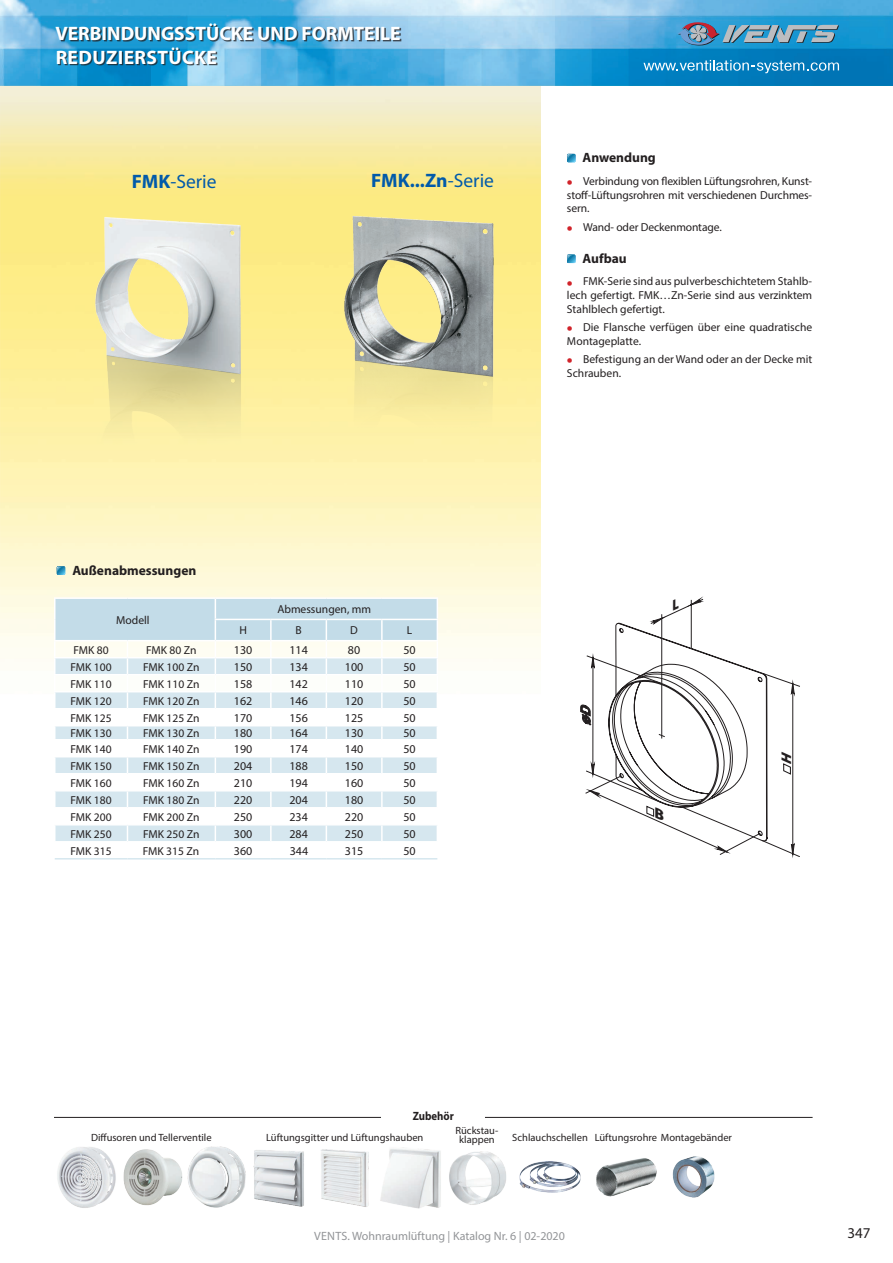
<style>
.page{position:relative;width:893px;height:1263px;background:#fff}
.page>*{position:absolute;margin:0;border:0;box-sizing:border-box;transform-origin:0 0}
.t1{font:700 19.5px/23.4px "Myriad Pro";color:#fff}
.t2{font:700 19.5px "Myriad Pro";color:#015aaa}
.t3{font:19.5px "Myriad Pro";color:#015aaa}
.t4{font:15px "Myriad Pro";color:#231f20}
.t5{font:italic 900 13.95px "Myriad Pro";color:#231f20}
.t6{font:700 13.5px "Myriad Pro";color:#231f20}
.t7{font:12px "Myriad Pro";color:#231f20}
.t8{font:12px "Myriad Pro";color:#939598}
.t9{font:700 12px "Myriad Pro";color:#231f20;scale:.9 1}
.t10{font:11.55px/13.8px "Myriad Pro";color:#231f20;text-align:justify}
.t11{font:10.5px/9px "Myriad Pro";color:#231f20;text-align:center}
.s1{font-weight:700}
.s2{font-weight:400}
.s3{font-weight:700;font-size:17.4px;color:#d1232a}
</style>
<div class="page">
<img style="left:0;top:85px;width:540px;height:574px">
<img style="left:0;top:0;width:893px;height:85px">
<svg style="left:677px;top:22px;width:162px;height:24px"></svg>
<svg style="left:643px;top:60px;width:196px;height:13px"></svg>
<div style="left:57px;top:25px;width:345px;height:40px;background:#231f20;opacity:.75"></div>
<svg style="left:567px;top:154px;width:8px;height:8px"></svg>
<svg style="left:567px;top:254px;width:8px;height:9px"></svg>
<img style="left:85px;top:204px;width:190px;height:280px">
<img style="left:327px;top:204px;width:200px;height:276px">
<hr style="left:54px;top:597px;width:73px;height:2px;background:#fff">
<hr style="left:127px;top:597px;width:88px;height:2px;background:#fff">
<hr style="left:215px;top:597px;width:56px;height:2px;background:#fff">
<hr style="left:271px;top:597px;width:55px;height:2px;background:#fff">
<hr style="left:326px;top:597px;width:56px;height:2px;background:#fff">
<hr style="left:382px;top:597px;width:56px;height:2px;background:#fff">
<svg style="left:54px;top:598px;width:384px;height:243px"></svg>
<hr style="left:55px;top:858px;width:72px;height:1px;background:#d6e7ef">
<hr style="left:215px;top:858px;width:56px;height:1px;background:#d6e7ef">
<hr style="left:271px;top:858px;width:55px;height:1px;background:#d6e7ef">
<hr style="left:326px;top:858px;width:56px;height:1px;background:#d6e7ef">
<hr style="left:382px;top:858px;width:55px;height:1px;background:#d6e7ef">
<hr style="left:127px;top:858px;width:88px;height:1px;background:#d6e7ef">
<svg style="left:57px;top:566px;width:8px;height:9px"></svg>
<hr style="left:54px;top:1117px;width:327px;height:1px;background:#231f20">
<hr style="left:485px;top:1117px;width:328px;height:1px;background:#231f20">
<img style="left:57px;top:1147px;width:59px;height:61px">
<img style="left:187px;top:1146px;width:117px;height:62px">
<img style="left:321px;top:1149px;width:48px;height:58px">
<img style="left:380px;top:1147px;width:61px;height:62px">
<img style="left:519px;top:1161px;width:62px;height:32px">
<img style="left:449px;top:1151px;width:57px;height:54px">
<img style="left:596px;top:1158px;width:61px;height:39px">
<img style="left:672px;top:1156px;width:43px;height:42px">
<img style="left:123px;top:1149px;width:60px;height:57px">
<svg style="left:580px;top:597px;width:220px;height:260px"></svg>
<h1 class="t1" style="left:56px;top:21px;width:347px">VERBINDUNGSSTÜCKE UND FORMTEILE<br>REDUZIERSTÜCKE</h1>
<h1 class="t3" style="left:132px;top:169px;width:86px"><span class="s1">FMK</span>-Serie</h1>
<h1 class="t2" style="left:371px;top:168px;width:124px">FMK...Zn<span class="s2">-Serie</span></h1>
<p class="t6" style="left:583px;top:149px;width:75px">Anwendung</p>
<p class="t10" style="left:567px;top:174px;width:247px"><span class="s3">•</span> Verbindung von flexiblen Lüftungsrohren, Kunst&shy;stoff-Lüftungsrohren mit verschiedenen Durchmes&shy;sern.</p>
<p class="t10" style="left:567px;top:220px;width:156px"><span class="s3">•</span> Wand- oder Deckenmontage.</p>
<p class="t6" style="left:583px;top:250px;width:46px">Aufbau</p>
<p class="t10" style="left:567px;top:274px;width:247px"><span class="s3">•</span> FMK-Serie sind aus pulverbeschichtetem Stahlb&shy;lech gefertigt. FMK…Zn-Serie sind aus verzinktem Stahlblech gefertigt.</p>
<p class="t10" style="left:567px;top:320px;width:247px"><span class="s3">•</span> Die Flansche verfügen über eine quadratische<br>Montageplatte.</p>
<p class="t10" style="left:567px;top:352px;width:247px"><span class="s3">•</span> Befestigung an der Wand oder an der Decke mit<br>Schrauben.</p>
<p class="t6" style="left:72px;top:561px;width:126px">Außenabmessungen</p>
<p class="t10" style="left:116px;top:613px;width:35px">Modell</p>
<p class="t10" style="left:277px;top:602px;width:95px">Abmessungen, mm</p>
<p class="t10" style="left:239px;top:623px;width:9px">H</p>
<p class="t10" style="left:295px;top:623px;width:8px">B</p>
<p class="t10" style="left:350px;top:623px;width:9px">D</p>
<p class="t10" style="left:407px;top:623px;width:7px">L</p>
<p class="t10" style="left:73px;top:643px;width:37px">FMK 80</p>
<p class="t10" style="left:146px;top:643px;width:52px">FMK 80 Zn</p>
<p class="t7" style="left:234px;top:642px;width:20px">130</p>
<p class="t7" style="left:289px;top:642px;width:20px">114</p>
<p class="t7" style="left:348px;top:642px;width:14px">80</p>
<p class="t7" style="left:403px;top:642px;width:14px">50</p>
<p class="t10" style="left:71px;top:659px;width:43px">FMK 100</p>
<p class="t10" style="left:143px;top:659px;width:58px">FMK 100 Zn</p>
<p class="t7" style="left:234px;top:659px;width:20px">150</p>
<p class="t7" style="left:289px;top:659px;width:20px">134</p>
<p class="t7" style="left:345px;top:659px;width:20px">100</p>
<p class="t7" style="left:403px;top:659px;width:14px">50</p>
<p class="t10" style="left:71px;top:677px;width:43px">FMK 110</p>
<p class="t10" style="left:143px;top:677px;width:58px">FMK 110 Zn</p>
<p class="t7" style="left:234px;top:676px;width:20px">158</p>
<p class="t7" style="left:289px;top:676px;width:20px">142</p>
<p class="t7" style="left:345px;top:676px;width:20px">110</p>
<p class="t7" style="left:403px;top:676px;width:14px">50</p>
<p class="t10" style="left:71px;top:694px;width:43px">FMK 120</p>
<p class="t10" style="left:143px;top:694px;width:58px">FMK 120 Zn</p>
<p class="t7" style="left:234px;top:693px;width:20px">162</p>
<p class="t7" style="left:289px;top:693px;width:20px">146</p>
<p class="t7" style="left:345px;top:693px;width:20px">120</p>
<p class="t7" style="left:403px;top:693px;width:14px">50</p>
<p class="t10" style="left:71px;top:711px;width:43px">FMK 125</p>
<p class="t10" style="left:143px;top:711px;width:58px">FMK 125 Zn</p>
<p class="t7" style="left:234px;top:710px;width:20px">170</p>
<p class="t7" style="left:289px;top:710px;width:20px">156</p>
<p class="t7" style="left:345px;top:710px;width:20px">125</p>
<p class="t7" style="left:403px;top:710px;width:14px">50</p>
<p class="t10" style="left:71px;top:726px;width:43px">FMK 130</p>
<p class="t10" style="left:143px;top:726px;width:58px">FMK 130 Zn</p>
<p class="t7" style="left:234px;top:726px;width:20px">180</p>
<p class="t7" style="left:289px;top:726px;width:20px">164</p>
<p class="t7" style="left:345px;top:726px;width:20px">130</p>
<p class="t7" style="left:403px;top:726px;width:14px">50</p>
<p class="t10" style="left:71px;top:742px;width:43px">FMK 140</p>
<p class="t10" style="left:143px;top:742px;width:58px">FMK 140 Zn</p>
<p class="t7" style="left:234px;top:741px;width:20px">190</p>
<p class="t7" style="left:289px;top:741px;width:20px">174</p>
<p class="t7" style="left:345px;top:741px;width:20px">140</p>
<p class="t7" style="left:403px;top:741px;width:14px">50</p>
<p class="t10" style="left:71px;top:759px;width:43px">FMK 150</p>
<p class="t10" style="left:143px;top:759px;width:58px">FMK 150 Zn</p>
<p class="t7" style="left:234px;top:758px;width:20px">204</p>
<p class="t7" style="left:289px;top:758px;width:20px">188</p>
<p class="t7" style="left:345px;top:758px;width:20px">150</p>
<p class="t7" style="left:403px;top:758px;width:14px">50</p>
<p class="t10" style="left:71px;top:776px;width:43px">FMK 160</p>
<p class="t10" style="left:143px;top:776px;width:58px">FMK 160 Zn</p>
<p class="t7" style="left:234px;top:775px;width:20px">210</p>
<p class="t7" style="left:289px;top:775px;width:20px">194</p>
<p class="t7" style="left:345px;top:775px;width:20px">160</p>
<p class="t7" style="left:403px;top:775px;width:14px">50</p>
<p class="t10" style="left:71px;top:793px;width:43px">FMK 180</p>
<p class="t10" style="left:143px;top:793px;width:58px">FMK 180 Zn</p>
<p class="t7" style="left:234px;top:792px;width:20px">220</p>
<p class="t7" style="left:289px;top:792px;width:20px">204</p>
<p class="t7" style="left:345px;top:792px;width:20px">180</p>
<p class="t7" style="left:403px;top:792px;width:14px">50</p>
<p class="t10" style="left:71px;top:810px;width:43px">FMK 200</p>
<p class="t10" style="left:143px;top:810px;width:58px">FMK 200 Zn</p>
<p class="t7" style="left:234px;top:809px;width:20px">250</p>
<p class="t7" style="left:289px;top:809px;width:20px">234</p>
<p class="t7" style="left:345px;top:809px;width:20px">220</p>
<p class="t7" style="left:403px;top:809px;width:14px">50</p>
<p class="t10" style="left:71px;top:827px;width:43px">FMK 250</p>
<p class="t10" style="left:143px;top:827px;width:58px">FMK 250 Zn</p>
<p class="t7" style="left:234px;top:826px;width:20px">300</p>
<p class="t7" style="left:289px;top:826px;width:20px">284</p>
<p class="t7" style="left:345px;top:826px;width:20px">250</p>
<p class="t7" style="left:403px;top:826px;width:14px">50</p>
<p class="t10" style="left:71px;top:844px;width:43px">FMK 315</p>
<p class="t10" style="left:143px;top:844px;width:58px">FMK 315 Zn</p>
<p class="t7" style="left:234px;top:843px;width:20px">360</p>
<p class="t7" style="left:290px;top:843px;width:20px">344</p>
<p class="t7" style="left:345px;top:843px;width:20px">315</p>
<p class="t7" style="left:403px;top:843px;width:14px">50</p>
<p class="t5" style="left:778px;top:765px;width:19px;rotate:-90deg">H</p>
<p class="t9" style="left:413px;top:1108px;width:47px">Zubehör</p>
<p class="t11" style="left:455px;top:1126px;width:44px">Rückstau&shy;klappen</p>
<p class="t11" style="left:91px;top:1133px;width:122px">Diffusoren und Tellerventile</p>
<p class="t11" style="left:266px;top:1132px;width:159px">Lüftungsgitter und Lüftungshauben</p>
<p class="t11" style="left:512px;top:1132px;width:221px">Schlauchschellen Lüftungsrohre Montagebänder</p>
<p class="t8" style="left:314px;top:1229px;width:252px">VENTS. Wohnraumlüftung | Katalog Nr. 6 | 02-2020</p>
<p class="t4" style="left:847px;top:1224px;width:25px">347</p>
</div>
